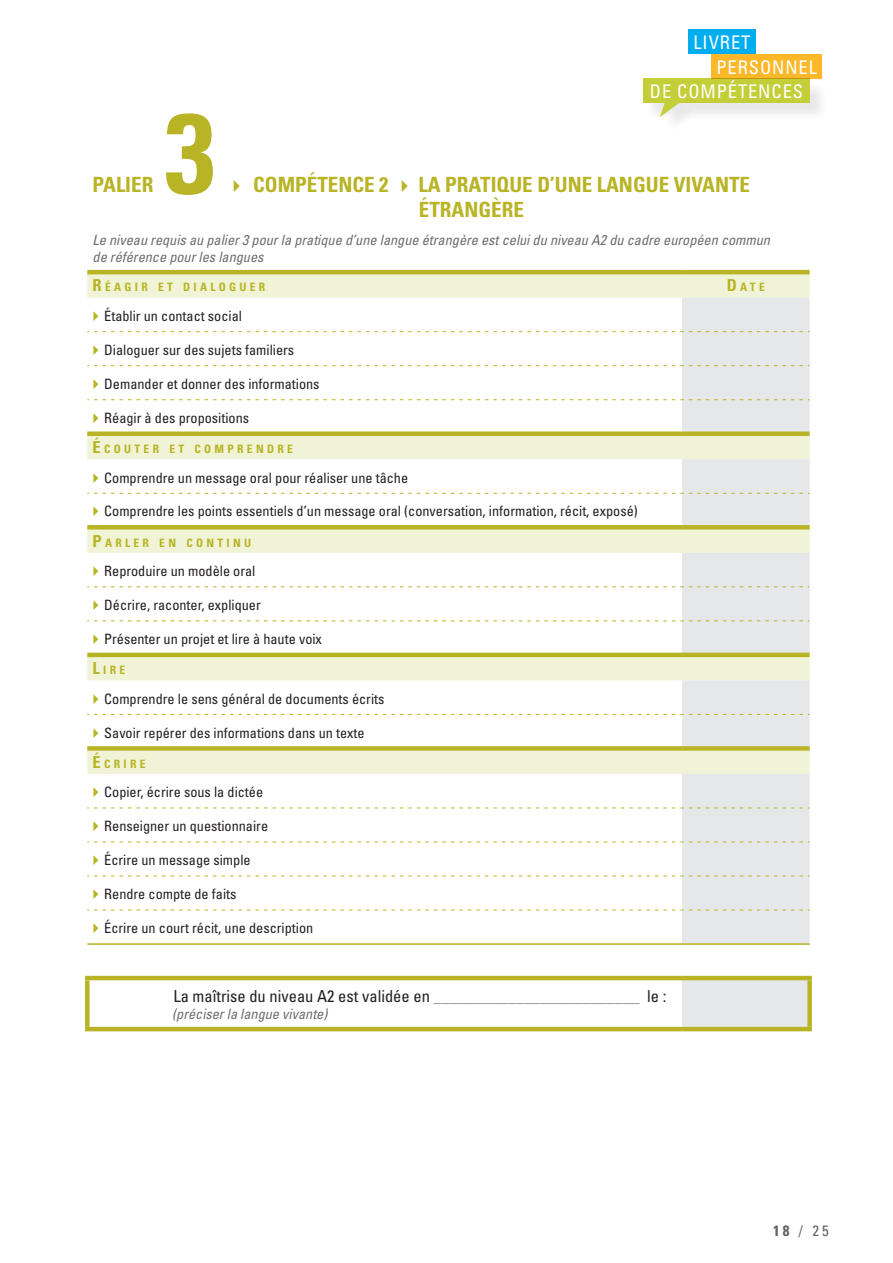
<style>
.page{position:relative;width:893px;height:1263px;background:#fff}
.page>*{position:absolute;margin:0;border:0;box-sizing:border-box;transform-origin:0 0}
.t1{font:700 condensed 113.85px "Univers";color:#b8b425}
.t2{font:700 condensed 21px/25.2px "Univers";color:#b8b425}
.t3{font:condensed 18.75px "Univers";letter-spacing:.05em;color:#fff}
.t4{font:condensed 16.5px "Univers";color:#231f20}
.t5{font:condensed 15px "Univers";color:#636366}
.t6{font:condensed 14.25px "Univers";color:#231f20}
.t7{font:italic condensed 14.25px/17.1px "Univers";color:#6c6d70}
.t8{font:700 condensed 11.55px "Univers";letter-spacing:.285em;color:#b8b425}
.s1{font-size:16.5px}
.s2{font-style:inherit}
.s3{color:#939598}
.s4{font-weight:700}
</style>
<div class="page">
<div style="left:688px;top:30px;width:67px;height:24px;background:#00aeef"></div>
<div style="left:711px;top:54px;width:111px;height:24px;background:#fcb828"></div>
<div style="left:645px;top:81px;width:183px;height:41px;background:#f3f3f3"></div>
<div style="left:643px;top:78px;width:167px;height:25px;background:#c4ce38"></div>
<div style="left:662px;top:105px;width:34px;height:30px;background:#231f20;opacity:.1"></div>
<svg style="left:660px;top:103px;width:20px;height:14px"></svg>
<svg style="left:87px;top:808px;width:595px;height:219px"></svg>
<svg style="left:87px;top:274px;width:723px;height:500px"></svg>
<svg style="left:682px;top:298px;width:128px;height:729px;background:#e8e9e6"></svg>
<hr style="left:87px;top:943px;width:595px;height:2px;background:#b8b425">
<hr style="left:682px;top:943px;width:128px;height:2px;background:#b8b425">
<hr style="left:85px;top:976px;width:597px;height:4px;background:#b8b425">
<div style="left:85px;top:980px;width:5px;height:47px;background:#b8b425"></div>
<hr style="left:85px;top:1027px;width:597px;height:4px;background:#b8b425">
<hr style="left:87px;top:270px;width:595px;height:4px;background:#b8b425">
<hr style="left:682px;top:270px;width:128px;height:4px;background:#b8b425">
<hr style="left:87px;top:525px;width:595px;height:4px;background:#b8b425">
<hr style="left:682px;top:525px;width:128px;height:4px;background:#b8b425">
<div style="left:87px;top:746px;width:595px;height:5px;background:#b8b425"></div>
<div style="left:682px;top:746px;width:128px;height:5px;background:#b8b425"></div>
<svg style="left:87px;top:910px;width:723px;height:1px"></svg>
<svg style="left:87px;top:876px;width:723px;height:1px"></svg>
<svg style="left:87px;top:807px;width:723px;height:1px"></svg>
<svg style="left:87px;top:842px;width:723px;height:1px"></svg>
<svg style="left:87px;top:714px;width:723px;height:1px"></svg>
<svg style="left:87px;top:586px;width:723px;height:1px"></svg>
<svg style="left:87px;top:620px;width:723px;height:1px"></svg>
<svg style="left:87px;top:493px;width:723px;height:1px"></svg>
<svg style="left:87px;top:399px;width:723px;height:1px"></svg>
<svg style="left:87px;top:331px;width:723px;height:1px"></svg>
<svg style="left:87px;top:365px;width:723px;height:1px"></svg>
<div style="left:87px;top:431px;width:595px;height:5px;background:#b8b425"></div>
<div style="left:682px;top:431px;width:128px;height:5px;background:#b8b425"></div>
<hr style="left:87px;top:653px;width:595px;height:4px;background:#b8b425">
<hr style="left:682px;top:653px;width:128px;height:4px;background:#b8b425">
<hr style="left:682px;top:976px;width:130px;height:4px;background:#b8b425">
<div style="left:807px;top:980px;width:5px;height:47px;background:#b8b425"></div>
<hr style="left:682px;top:1027px;width:130px;height:4px;background:#b8b425">
<svg style="left:94px;top:311px;width:5px;height:10px"></svg>
<svg style="left:94px;top:345px;width:5px;height:10px"></svg>
<svg style="left:94px;top:379px;width:5px;height:10px"></svg>
<svg style="left:94px;top:413px;width:5px;height:10px"></svg>
<svg style="left:94px;top:473px;width:5px;height:9px"></svg>
<svg style="left:94px;top:507px;width:5px;height:9px"></svg>
<svg style="left:94px;top:566px;width:5px;height:10px"></svg>
<svg style="left:94px;top:600px;width:5px;height:10px"></svg>
<svg style="left:94px;top:634px;width:5px;height:10px"></svg>
<svg style="left:94px;top:694px;width:5px;height:10px"></svg>
<svg style="left:94px;top:728px;width:5px;height:10px"></svg>
<svg style="left:94px;top:821px;width:5px;height:10px"></svg>
<svg style="left:94px;top:855px;width:5px;height:10px"></svg>
<svg style="left:94px;top:889px;width:5px;height:10px"></svg>
<svg style="left:94px;top:923px;width:5px;height:10px"></svg>
<h3 class="t3" style="left:693px;top:31px;width:58px">LIVRET</h3>
<h3 class="t3" style="left:716px;top:55px;width:102px">PERSONNEL</h3>
<h3 class="t3" style="left:650px;top:80px;width:155px">DE COMPÉTENCES</h3>
<h1 class="t1" style="left:165px;top:84px;width:52px">3</h1>
<h2 class="t2" style="left:93px;top:172px;width:62px">PALIER</h2>
<h2 class="t2" style="left:253px;top:172px;width:137px">COMPÉTENCE 2</h2>
<h2 class="t2" style="left:418px;top:172px;width:333px">LA PRATIQUE D’UN E LAN GUE VIVANTE<br>ÉTRAN GÈRE</h2>
<p class="t7" style="left:93px;top:231px;width:679px">Le niveau requis au palier 3 pour la pratique d’une langue étrangère est celui du niveau A2 du cadre européen commun de référence pour les langues</p>
<p class="t8" style="left:93px;top:280px;width:174px"><span class="s1">R</span> ÉAGIR ET DIALOGUER</p>
<p class="t8" style="left:727px;top:280px;width:39px"><span class="s1">D</span>ATE</p>
<p class="t6" style="left:104px;top:307px;width:139px"><span class="s2">É</span>tablir un contact social</p>
<p class="t6" style="left:104px;top:341px;width:191px">Dialoguer sur des sujets familiers</p>
<p class="t6" style="left:104px;top:375px;width:217px">Demander et donner des informations</p>
<p class="t6" style="left:104px;top:409px;width:146px">Réagir à des propositions</p>
<p class="t8" style="left:93px;top:442px;width:202px"><span class="s1">É</span>COUTER ET COMPRENDRE</p>
<p class="t6" style="left:104px;top:468px;width:305px">Comprendre un message oral pour réaliser une tâche</p>
<p class="t6" style="left:104px;top:502px;width:535px">Comprendre les points essentiels d’un message oral (conversation, information, récit, exposé)</p>
<p class="t8" style="left:93px;top:535px;width:160px"><span class="s1">P</span> ARLER EN CONTINU</p>
<p class="t6" style="left:104px;top:562px;width:153px">Reproduire un modèle oral</p>
<p class="t6" style="left:104px;top:596px;width:158px">Décrire, raconter, expliquer</p>
<p class="t6" style="left:104px;top:630px;width:219px">Présenter un projet et lire à haute voix</p>
<p class="t8" style="left:93px;top:663px;width:34px"><span class="s1">L</span>IRE</p>
<p class="t6" style="left:104px;top:689px;width:282px">Comprendre le sens général de documents écrits</p>
<p class="t6" style="left:104px;top:723px;width:262px">Savoir repérer des informations dans un texte</p>
<p class="t8" style="left:93px;top:756px;width:55px"><span class="s1">É</span>CRIRE</p>
<p class="t6" style="left:104px;top:783px;width:160px">Copier, écrire sous la dictée</p>
<p class="t6" style="left:104px;top:817px;width:165px">Renseigner un questionnaire</p>
<p class="t6" style="left:104px;top:851px;width:148px"><span class="s2">É</span>crire un message simple</p>
<p class="t6" style="left:104px;top:885px;width:134px">Rendre compte de faits</p>
<p class="t6" style="left:104px;top:919px;width:210px"><span class="s2">É</span>crire un court récit, une description</p>
<p class="t4" style="left:173px;top:985px;width:495px">La maîtrise du niveau A2 est validée en <span class="s3">_________________________</span> le :</p>
<p class="t7" style="left:172px;top:1005px;width:157px">(préciser la langue vivante)</p>
<p class="t5" style="left:773px;top:1221px;width:57px"><span class="s4">18</span> / 25</p>
</div>
